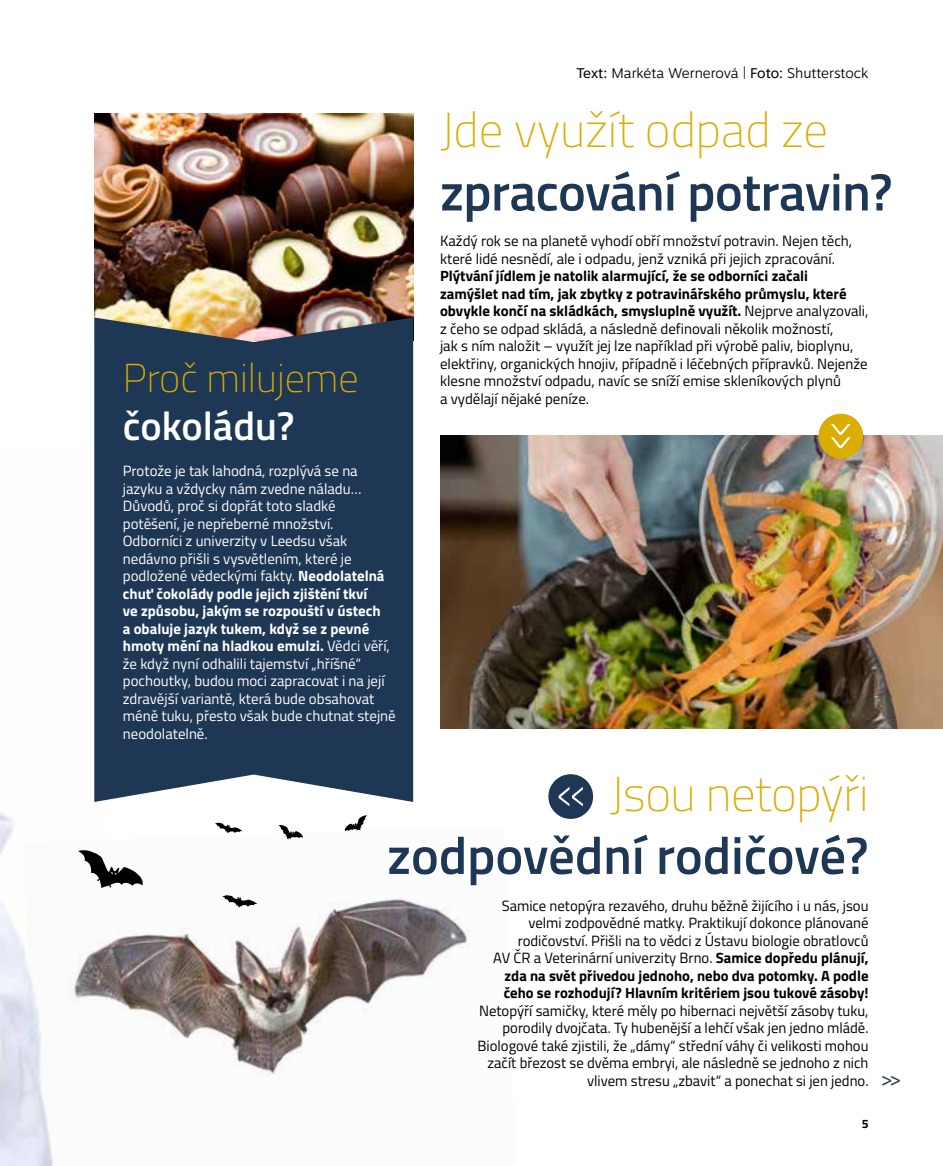
<style>
.page{position:relative;width:943px;height:1166px;background:#fff}
.page>*{position:absolute;margin:0;border:0;box-sizing:border-box;transform-origin:0 0}
.t1{font:600 52.5px "Titillium";letter-spacing:-.01em;color:#1e3755}
.t2{font:100 49px "Titillium";letter-spacing:-.005em;color:#dbad00}
.t3{font:100 40.25px "Titillium";color:#dbad00}
.t4{font:600 40.25px "Titillium";color:#fff}
.t5{font:21px "Titillium";color:#1e3755}
.t6{font:14.88px/17.5px "Titillium";color:#000;text-align:right}
.t7{font:14.88px/17.5px "Titillium";color:#fff}
.t8{font:300 14px "Motiva Sans";color:#000}
.t9{font:700 12.25px "Titillium";color:#000}
.s1{font-weight:700}
.s2{font-weight:400}
</style>
<div class="page">
<svg style="left:215px;top:822px;width:15px;height:4px"></svg>
<svg style="left:347px;top:815px;width:20px;height:11px"></svg>
<img style="left:94px;top:114px;width:319px;height:203px">
<img style="left:24px;top:826px;width:444px;height:340px">
<div style="left:94px;top:317px;width:319px;height:485px;background:#1e3755"></div>
<img style="left:440px;top:436px;width:503px;height:293px">
<svg style="left:548px;top:774px;width:45px;height:45px"></svg>
<svg style="left:818px;top:414px;width:45px;height:44px;background:#d9b536"></svg>
<h3 class="t3" style="left:123px;top:349px;width:237px">Proč milujeme</h3>
<h3 class="t4" style="left:123px;top:396px;width:173px">čokoládu?</h3>
<p class="t7" style="left:123px;top:461px;width:274px">Protože je tak lahodná, rozplývá se na jazyku a vždycky nám zvedne náladu… Důvodů, proč si dopřát toto sladké potěšení, je nepřeberné množství.<br>Odborníci z univerzity v Leedsu však nedávno přišli s vysvětlením, které je podložené vědeckými fakty. <span class="s1">Neodolatelná chuť čokolády podle jejich zjištění tkví<br>ve způsobu, jakým se rozpouští v ústech<br>a obaluje jazyk tukem, když se z pevné hmoty mění na hladkou emulzi.</span> Vědci věří, že když nyní odhalili tajemství „hříšné“ pochoutky, budou moci zapracovat i na její zdravější variantě, která bude obsahovat méně tuku, přesto však bude chutnat stejně neodolatelně.</p>
<p class="t8" style="left:576px;top:62px;width:293px"><span class="s2">Text:</span> Markéta Wernerová | <span class="s2">Foto:</span> Shutterstock</p>
<h2 class="t2" style="left:440px;top:95px;width:389px">Jde využít odpad ze</h2>
<h1 class="t1" style="left:440px;top:153px;width:454px">zpracování potravin?</h1>
<p class="t6" style="left:440px;top:232px;width:413px;text-align:left">Každý rok se na planetě vyhodí obří množství potravin. Nejen těch, které lidé nesnědí, ale i odpadu, jenž vzniká při jejich zpracování.</p>
<p class="t6" style="left:440px;top:267px;width:430px;text-align:left"><span class="s1">Plýtvání jídlem je natolik alarmující, že se odborníci začali zamýšlet nad tím, jak zbytky z potravinářského průmyslu, které obvykle končí na skládkách, smysluplně využít.</span> Nejprve analyzovali, z čeho se odpad skládá, a následně definovali několik možností,<br>jak s ním naložit – využít jej lze například při výrobě paliv, bioplynu, elektřiny, organických hnojiv, případně i léčebných přípravků. Nejenže klesne množství odpadu, navíc se sníží emise skleníkových plynů<br>a vydělají nějaké peníze.</p>
<h2 class="t2" style="left:610px;top:759px;width:260px">Jsou netopýři</h2>
<h1 class="t1" style="left:387px;top:816px;width:483px">zodpovědní rodičové?</h1>
<p class="t6" style="left:493px;top:896px;width:377px">Samice netopýra rezavého, druhu běžně žijícího i u nás, jsou velmi zodpovědné matky. Praktikují dokonce plánované rodičovství. Přišli na to vědci z Ústavu biologie obratlovců<br>AV ČR a Veterinární univerzity Brno. <span class="s1">Samice dopředu plánují, zda na svět přivedou jednoho, nebo dva potomky. A podle čeho se rozhodují? Hlavním kritériem jsou tukové zásoby!</span></p>
<p class="t6" style="left:477px;top:1001px;width:392px">Netopýří samičky, které měly po hibernaci největší zásoby tuku, porodily dvojčata. Ty hubenější a lehčí však jen jedno mládě.<br>Biologové také zjistili, že „dámy“ střední váhy či velikosti mohou začít březost se dvěma embryi, ale následně se jednoho z nich vlivem stresu „zbavit“ a ponechat si jen jedno.</p>
<p class="t9" style="left:861px;top:1114px;width:8px">5</p>
<h3 class="t5" style="left:881px;top:1063px;width:22px">&gt;&gt;</h3>
</div>
